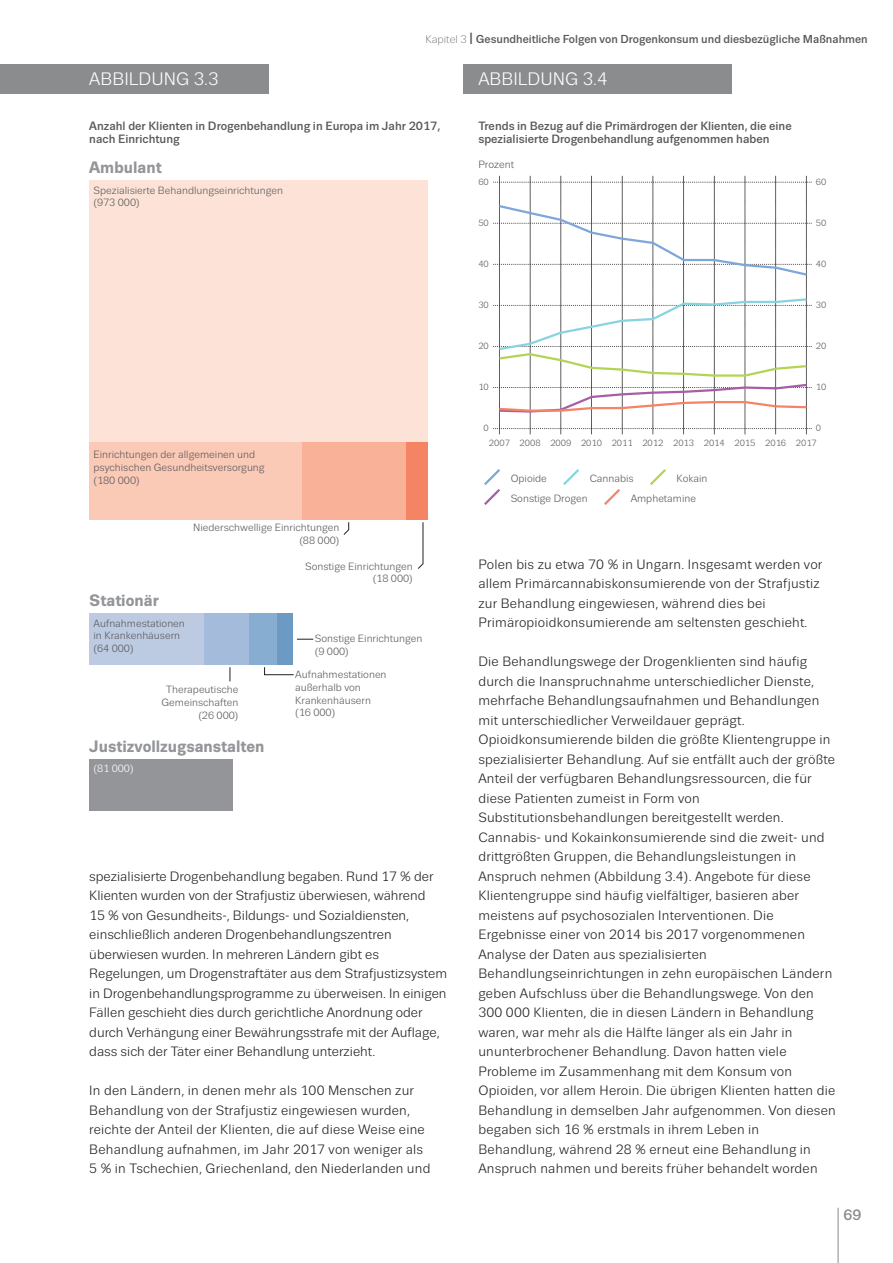
<style>
.page{position:relative;width:893px;height:1263px;background:#fff}
.page>*{position:absolute;margin:0;border:0;box-sizing:border-box;transform-origin:0 0}
.figure_number{font:18px "Trivia Sans";color:#fff}
.t1{font:700 16.5px "Trivia Sans";color:#939598}
.t2{font:500 15px "Trivia Sans";color:#8a8c8e}
.body{font:13.5px/19.5px "Trivia Sans";letter-spacing:.015em;color:#231f20}
.figure_title{font:500 12px/13.5px "Trivia Sans";color:#58595b}
.t3{font:500 11.55px "Trivia Sans";color:#58595b}
.t4{font:10.5px/12.6px "Trivia Sans";color:#58595b}
.t5{font:10.5px "Trivia Sans";color:#fff}
.t6{font:9px "Trivia Sans";color:#58595b}
.s1{font-weight:300;font-size:10.95px}
.s2{font-size:16.2px}
</style>
<div class="page">
<hr style="left:838px;top:1208px;width:1px;height:55px;background:#8a8c8e">
<svg style="left:494px;top:176px;width:318px;height:258px"></svg>
<svg style="left:563px;top:469px;width:16px;height:16px"></svg>
<svg style="left:650px;top:469px;width:16px;height:16px"></svg>
<svg style="left:604px;top:489px;width:16px;height:16px"></svg>
<svg style="left:484px;top:469px;width:16px;height:36px"></svg>
<svg style="left:297px;top:639px;width:16px;height:1px"></svg>
<div style="left:89px;top:181px;width:339px;height:262px;background:#fde3d7"></div>
<div style="left:89px;top:443px;width:213px;height:77px;background:#fbcab7"></div>
<div style="left:302px;top:443px;width:105px;height:77px;background:#f9b298"></div>
<div style="left:407px;top:443px;width:21px;height:77px;background:#f58465"></div>
<div style="left:89px;top:613px;width:115px;height:52px;background:#bdcbe2"></div>
<div style="left:204px;top:613px;width:45px;height:52px;background:#a5bbdb"></div>
<div style="left:249px;top:613px;width:28px;height:52px;background:#87add1"></div>
<div style="left:277px;top:613px;width:16px;height:52px;background:#6c9ac3"></div>
<div style="left:89px;top:759px;width:144px;height:51px;background:#939598"></div>
<svg style="left:418px;top:522px;width:5px;height:47px"></svg>
<svg style="left:343px;top:522px;width:6px;height:13px"></svg>
<svg style="left:264px;top:667px;width:30px;height:8px"></svg>
<svg style="left:230px;top:667px;width:1px;height:14px"></svg>
<div style="left:463px;top:64px;width:269px;height:30px;background:#8a8c8e"></div>
<div style="left:0;top:64px;width:269px;height:30px;background:#8a8c8e"></div>
<p class="t3" style="left:426px;top:32px;width:444px"><span class="s1">Kapitel 3</span> <span class="s2">I</span> Gesundheitliche Folgen von Drogenkonsum und diesbezügliche Maßnahmen</p>
<p class="figure_number" style="left:89px;top:69px;width:131px">ABBILDUNG 3.3</p>
<p class="figure_number" style="left:478px;top:69px;width:131px">ABBILDUNG 3.4</p>
<p class="figure_title" style="left:89px;top:119px;width:353px">Anzahl der Klienten in Drogenbehandlung in Europa im Jahr 2017, nach Einrichtung</p>
<p class="t1" style="left:89px;top:159px;width:74px">Ambulant</p>
<p class="t4" style="left:94px;top:184px;width:191px">Spezialisierte Behandlungseinrichtungen (973 000)</p>
<p class="t4" style="left:94px;top:449px;width:173px">Einrichtungen der allgemeinen und psychischen Gesundheitsversorgung (180 000)</p>
<p class="t4" style="left:193px;top:521px;width:148px">Niederschwellige Einrichtungen</p>
<p class="t4" style="left:305px;top:560px;width:109px">Sonstige Einrichtungen</p>
<p class="t4" style="left:299px;top:534px;width:42px">(88 000)</p>
<p class="t1" style="left:89px;top:591px;width:71px">Stationär</p>
<p class="t4" style="left:94px;top:617px;width:93px">Aufnahmestationen in Krankenhäusern (64 000)</p>
<p class="t4" style="left:161px;top:684px;width:79px;text-align:right">Therapeutische<br>Gemeinschaften (26 000)</p>
<p class="t1" style="left:89px;top:737px;width:177px">Justizvollzugsanstalten</p>
<p class="t5" style="left:94px;top:763px;width:42px">(81 000)</p>
<p class="t4" style="left:373px;top:572px;width:42px">(18 000)</p>
<p class="t4" style="left:315px;top:633px;width:109px">Sonstige Einrichtungen (9 000)</p>
<p class="t4" style="left:295px;top:669px;width:93px">Aufnahmestationen außerhalb von<br>Krankenhäusern (16 000)</p>
<p class="body" style="left:89px;top:866px;width:359px">spezialisierte Drogenbehandlung begaben. Rund 17 % der Klienten wurden von der Strafjustiz überwiesen, während<br>15 % von Gesundheits-, Bildungs- und Sozialdiensten, einschließlich anderen Drogenbehandlungszentren überwiesen wurden. In mehreren Ländern gibt es Regelungen, um Drogenstraftäter aus dem Strafjustizsystem in Drogenbehandlungsprogramme zu überweisen. In einigen Fällen geschieht dies durch gerichtliche Anordnung oder durch Verhängung einer Bewährungsstrafe mit der Auflage, dass sich der Täter einer Behandlung unterzieht.</p>
<p class="body" style="left:89px;top:1081px;width:343px">In den Ländern, in denen mehr als 100 Menschen zur Behandlung von der Strafjustiz eingewiesen wurden, reichte der Anteil der Klienten, die auf diese Weise eine Behandlung aufnahmen, im Jahr 2017 von weniger als 5 % in Tschechien, Griechenland, den Niederlanden und</p>
<p class="figure_title" style="left:478px;top:119px;width:315px">Trends in Bezug auf die Primärdrogen der Klienten, die eine spezialisierte Drogenbehandlung aufgenommen haben</p>
<p class="t4" style="left:478px;top:159px;width:37px">Prozent</p>
<p class="t6" style="left:478px;top:177px;width:12px">60</p>
<p class="t6" style="left:478px;top:218px;width:12px">50</p>
<p class="t6" style="left:478px;top:259px;width:12px">40</p>
<p class="t6" style="left:478px;top:300px;width:12px">30</p>
<p class="t6" style="left:478px;top:341px;width:12px">20</p>
<p class="t6" style="left:816px;top:177px;width:12px">60</p>
<p class="t6" style="left:816px;top:218px;width:12px">50</p>
<p class="t6" style="left:816px;top:259px;width:12px">40</p>
<p class="t6" style="left:816px;top:300px;width:12px">30</p>
<p class="t6" style="left:816px;top:341px;width:12px">20</p>
<p class="t6" style="left:478px;top:382px;width:12px">10</p>
<p class="t6" style="left:816px;top:382px;width:12px">10</p>
<p class="t6" style="left:484px;top:423px;width:7px">0</p>
<p class="t6" style="left:816px;top:423px;width:7px">0</p>
<p class="t6" style="left:489px;top:438px;width:84px">2007 2008 2009</p>
<p class="t6" style="left:612px;top:438px;width:22px">2011</p>
<p class="t6" style="left:704px;top:438px;width:115px">2014 2015 2016 2017</p>
<p class="t6" style="left:581px;top:438px;width:22px">2010</p>
<p class="t6" style="left:642px;top:438px;width:53px">2012 2013</p>
<p class="t4" style="left:511px;top:473px;width:38px">Opioide</p>
<p class="t4" style="left:590px;top:473px;width:45px">Cannabis</p>
<p class="t4" style="left:677px;top:473px;width:33px">Kokain</p>
<p class="t4" style="left:511px;top:492px;width:79px">Sonstige Drogen</p>
<p class="t4" style="left:631px;top:492px;width:67px">Amphetamine</p>
<p class="body" style="left:478px;top:554px;width:346px">Polen bis zu etwa 70 % in Ungarn. Insgesamt werden vor allem Primärcannabiskonsumierende von der Strafjustiz zur Behandlung eingewiesen, während dies bei Primäropioidkonsumierende am seltensten geschieht.</p>
<p class="body" style="left:478px;top:652px;width:359px">Die Behandlungswege der Drogenklienten sind häufig durch die Inanspruchnahme unterschiedlicher Dienste, mehrfache Behandlungsaufnahmen und Behandlungen mit unterschiedlicher Verweildauer geprägt.<br>Opioidkonsumierende bilden die größte Klientengruppe in spezialisierter Behandlung. Auf sie entfällt auch der größte Anteil der verfügbaren Behandlungsressourcen, die für diese Patienten zumeist in Form von Substitutionsbehandlungen bereitgestellt werden.<br>Cannabis- und Kokainkonsumierende sind die zweit- und drittgrößten Gruppen, die Behandlungsleistungen in Anspruch nehmen (Abbildung 3.4). Angebote für diese Klientengruppe sind häufig vielfältiger, basieren aber meistens auf psychosozialen Interventionen. Die Ergebnisse einer von 2014 bis 2017 vorgenommenen Analyse der Daten aus spezialisierten Behandlungseinrichtungen in zehn europäischen Ländern geben Aufschluss über die Behandlungswege. Von den 300 000 Klienten, die in diesen Ländern in Behandlung waren, war mehr als die Hälfte länger als ein Jahr in ununterbrochener Behandlung. Davon hatten viele Probleme im Zusammenhang mit dem Konsum von Opioiden, vor allem Heroin. Die übrigen Klienten hatten die Behandlung in demselben Jahr aufgenommen. Von diesen begaben sich 16 % erstmals in ihrem Leben in Behandlung, während 28 % erneut eine Behandlung in Anspruch nahmen und bereits früher behandelt worden</p>
<p class="t2" style="left:843px;top:1207px;width:19px">69</p>
</div>
